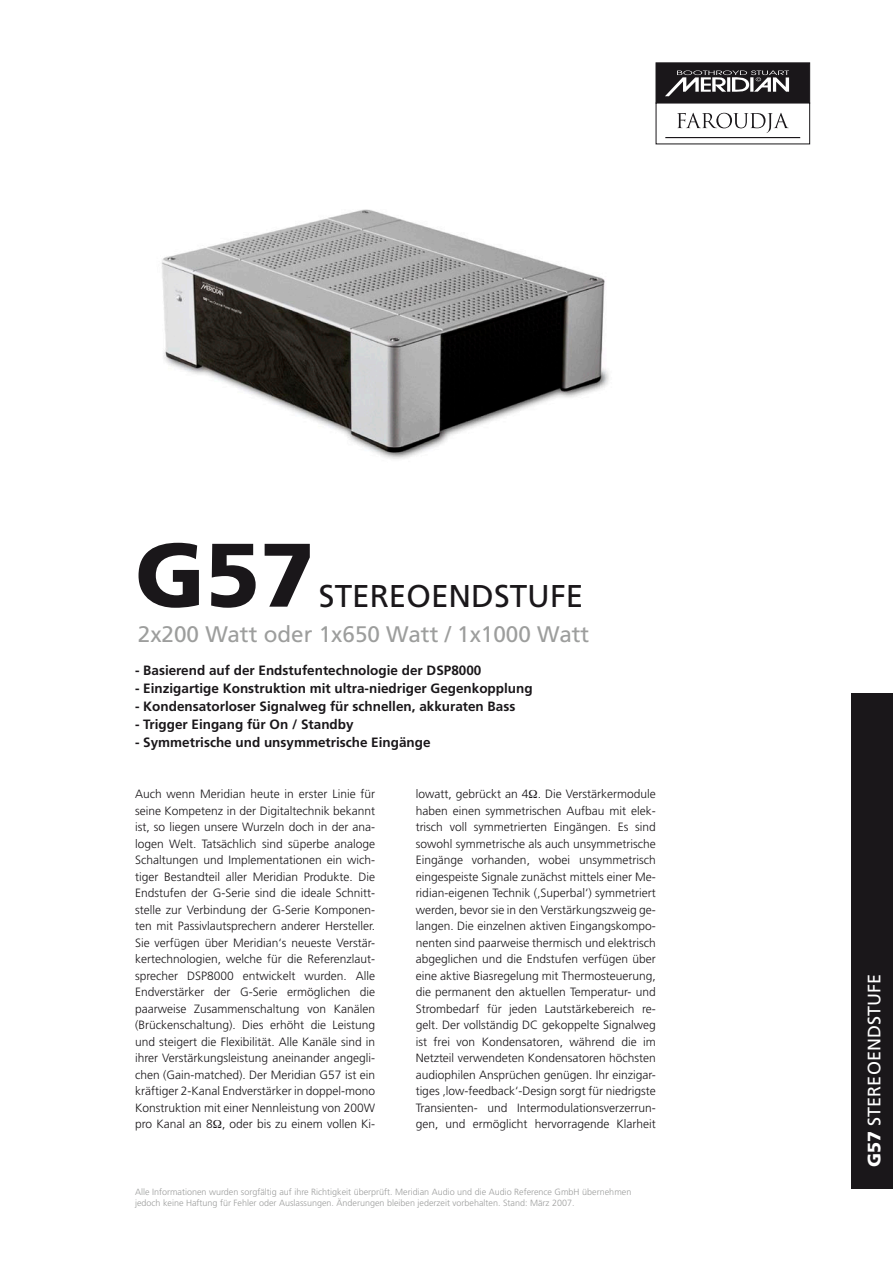
<style>
.page{position:relative;width:893px;height:1263px;background:#fff}
.page>*{position:absolute;margin:0;border:0;box-sizing:border-box;transform-origin:0 0}
.t1{font:900 90px "Frutiger";color:#1a171a}
.t2{font:31.5px "Frutiger";color:#1a171a}
.t3{font:22.5px "Frutiger";color:#9d9e9d}
.t4{font:18px "Frutiger";color:#fff}
.t5{font:700 13.5px "Frutiger";color:#1a171a}
.t6{font:300 12px/16.5px "Frutiger";color:#1a171a;text-align:justify}
.t7{font:300 9px/10.8px "Frutiger";color:#9d9e9d}
.s1{font-weight:900}
</style>
<div class="page">
<div style="left:851px;top:693px;width:42px;height:495px;background:#1a171a"></div>
<div style="left:656px;top:63px;width:154px;height:40px;background:#1a171a"></div>
<svg style="left:665px;top:70px;width:124px;height:26px"></svg>
<svg style="left:677px;top:113px;width:112px;height:20px"></svg>
<hr style="left:665px;top:137px;width:135px;height:1px;background:#1a171a">
<img style="left:161px;top:209px;width:448px;height:250px">
<h1 class="t1" style="left:135px;top:521px;width:182px">G57</h1>
<h2 class="t2" style="left:319px;top:577px;width:266px">STEREOENDSTUFE</h2>
<h3 class="t3" style="left:138px;top:621px;width:453px">2x200 Watt oder 1x650 Watt / 1x1000 Watt</h3>
<p class="t5" style="left:135px;top:662px;width:348px">- Basierend auf der Endstufentechnologie der DSP8000</p>
<p class="t5" style="left:135px;top:680px;width:399px">- Einzigartige Konstruktion mit ultra-niedriger Gegenkopplung</p>
<p class="t5" style="left:135px;top:698px;width:382px">- Kondensatorloser Signalweg für schnellen, akkuraten Bass</p>
<p class="t5" style="left:135px;top:716px;width:220px">- Trigger Eingang für On / Standby</p>
<p class="t5" style="left:135px;top:734px;width:297px">- Symmetrische und unsymmetrische Eingänge</p>
<p class="t6" style="left:135px;top:785px;width:242px">Auch wenn Meridian heute in erster Linie für seine Kompetenz in der Digitaltechnik bekannt ist, so liegen unsere Wurzeln doch in der ana&shy;logen Welt. Tatsächlich sind süperbe analoge Schaltungen und Implementationen ein wich&shy;tiger Bestandteil aller Meridian Produkte. Die Endstufen der G-Serie sind die ideale Schnitt&shy;stelle zur Verbindung der G-Serie Komponen&shy;ten mit Passivlautsprechern anderer Hersteller.<br>Sie verfügen über Meridian‘s neueste Verstär&shy;kertechnologien, welche für die Referenzlaut&shy;sprecher DSP8000 entwickelt wurden. Alle Endverstärker der G-Serie ermöglichen die paarweise Zusammenschaltung von Kanälen (Brückenschaltung). Dies erhöht die Leistung und steigert die Flexibilität. Alle Kanäle sind in ihrer Verstärkungsleistung aneinander angegli&shy;chen (Gain-matched). Der Meridian G57 ist ein kräftiger 2-Kanal Endverstärker in doppel-mono Konstruktion mit einer Nennleistung von 200W pro Kanal an 8 , oder bis zu einem vollen Ki-</p>
<p class="t6" style="left:416px;top:785px;width:242px">lowatt, gebrückt an 4 . Die Verstärkermodule haben einen symmetrischen Aufbau mit elek&shy;trisch voll symmetrierten Eingängen. Es sind sowohl symmetrische als auch unsymmetrische Eingänge vorhanden, wobei unsymmetrisch eingespeiste Signale zunächst mittels einer Me&shy;ridian-eigenen Technik (‚Superbal‘) symmetriert werden, bevor sie in den Verstärkungszweig ge&shy;langen. Die einzelnen aktiven Eingangskompo&shy;nenten sind paarweise thermisch und elektrisch abgeglichen und die Endstufen verfügen über eine aktive Biasregelung mit Thermosteuerung, die permanent den aktuellen Temperatur- und Strombedarf für jeden Lautstärkebereich re&shy;gelt. Der vollständig DC gekoppelte Signalweg ist frei von Kondensatoren, während die im Netzteil verwendeten Kondensatoren höchsten audiophilen Ansprüchen genügen. Ihr einzigar&shy;tiges ‚low-feedback‘-Design sorgt für niedrigste Transienten- und Intermodulationsverzerrun&shy;gen, und ermöglicht hervorragende Klarheit</p>
<p class="t7" style="left:135px;top:1187px;width:498px">Alle Informationen wurden sorgfältig auf ihre Richtigkeit überprüft. Meridian Audio und die Audio Reference GmbH übernehmen jedoch keine Haftung für Fehler oder Auslassungen. Änderungen bleiben jederzeit vorbehalten. Stand: März 2007.</p>
<h3 class="t4" style="left:864px;top:1167px;width:194px;rotate:-90deg"><span class="s1">G57</span> STEREOENDSTUFE</h3>
</div>
